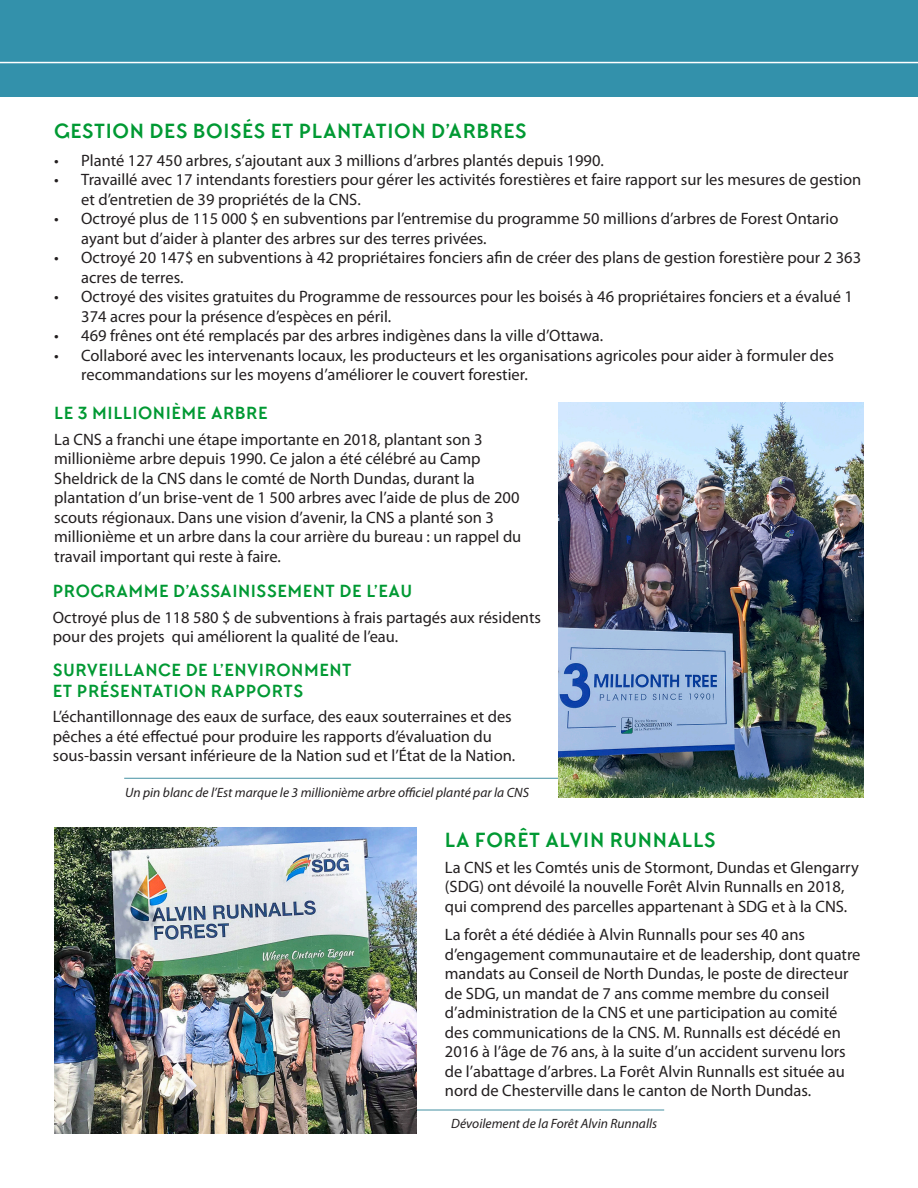
<style>
.page{position:relative;width:918px;height:1188px;background:#fff}
.page>*{position:absolute;margin:0;border:0;box-sizing:border-box;transform-origin:0 0}
._11_13_Body{font:700 21px "TT Chocolates";letter-spacing:.03em;color:#093}
._11_13_Body-2{font:700 18px "TT Chocolates";letter-spacing:.03em;color:#093}
._11_13_Body-3{font:16.5px/19.5px "Myriad Pro";color:#231f20}
.Caption{font:italic 13.5px "Myriad Pro";color:#231f20}
</style>
<div class="page">
<hr style="left:411px;top:1110px;width:253px;height:1px;background:#4490a2">
<img style="left:54px;top:827px;width:363px;height:307px">
<hr style="left:124px;top:778px;width:434px;height:1px;background:#4490a2">
<div style="left:0;top:0;width:918px;height:96px;background:#3391ab"></div>
<img style="left:558px;top:402px;width:306px;height:395px">
<hr style="left:0;top:62px;width:918px;height:1px;background:#fff">
<p class="_11_13_Body" style="left:54px;top:118px;width:474px">GESTION DES BOISÉS ET PLANTATION D’ARBRES</p>
<p class="_11_13_Body-3" style="left:54px;top:150px;width:551px">• Planté 127 450 arbres, s’ajoutant aux 3 millions d’arbres plantés depuis 1990.</p>
<p class="_11_13_Body-3" style="left:81px;top:170px;width:782px;text-indent:-27px">• Travaillé avec 17 intendants forestiers pour gérer les activités forestières et faire rapport sur les mesures de gestion et d’entretien de 39 propriétés de la CNS.</p>
<p class="_11_13_Body-3" style="left:81px;top:209px;width:759px;text-indent:-27px">• Octroyé plus de 115 000 $ en subventions par l’entremise du programme 50 millions d’arbres de Forest Ontario ayant but d’aider à planter des arbres sur des terres privées.</p>
<p class="_11_13_Body-3" style="left:81px;top:248px;width:782px;text-indent:-27px">• Octroyé 20 147$ en subventions à 42 propriétaires fonciers afin de créer des plans de gestion forestière pour 2 363 acres de terres.</p>
<p class="_11_13_Body-3" style="left:81px;top:287px;width:773px;text-indent:-27px">• Octroyé des visites gratuites du Programme de ressources pour les boisés à 46 propriétaires fonciers et a évalué 1<br>374 acres pour la présence d’espèces en péril.</p>
<p class="_11_13_Body-3" style="left:54px;top:326px;width:550px">• 469 frênes ont été remplacés par des arbres indigènes dans la ville d’Ottawa.</p>
<p class="_11_13_Body-3" style="left:81px;top:345px;width:754px;text-indent:-27px">• Collaboré avec les intervenants locaux, les producteurs et les organisations agricoles pour aider à formuler des recommandations sur les moyens d’améliorer le couvert forestier.</p>
<p class="_11_13_Body-2" style="left:54px;top:402px;width:215px">LE 3 MILLIONIÈME ARBRE</p>
<p class="_11_13_Body-3" style="left:54px;top:429px;width:469px">La CNS a franchi une étape importante en 2018, plantant son 3 millionième arbre depuis 1990. Ce jalon a été célébré au Camp Sheldrick de la CNS dans le comté de North Dundas, durant la plantation d’un brise-vent de 1 500 arbres avec l’aide de plus de 200 scouts régionaux. Dans une vision d’avenir, la CNS a planté son 3 millionième et un arbre dans la cour arrière du bureau : un rappel du travail important qui reste à faire.</p>
<p class="_11_13_Body-2" style="left:53px;top:580px;width:361px">PROGRAMME D’ASSAINISSEMENT DE L’EAU</p>
<p class="_11_13_Body-3" style="left:53px;top:607px;width:490px">Octroyé plus de 118 580 $ de subventions à frais partagés aux résidents pour des projets qui améliorent la qualité de l’eau.</p>
<p class="_11_13_Body-2" style="left:53px;top:658px;width:300px">SURVEILLANCE DE L’ENVIRONMENT</p>
<p class="_11_13_Body-2" style="left:53px;top:679px;width:252px">ET PRÉSENTATION RAPPORTS</p>
<p class="_11_13_Body-3" style="left:53px;top:707px;width:460px">L’échantillonnage des eaux de surface, des eaux souterraines et des pêches a été effectué pour produire les rapports d’évaluation du</p>
<p class="_11_13_Body-3" style="left:53px;top:746px;width:464px">sous-bassin versant inférieure de la Nation sud et l’État de la Nation.</p>
<p class="Caption" style="left:125px;top:784px;width:406px">Un pin blanc de l’Est marque le 3 millionième arbre officiel planté par la CNS</p>
<p class="_11_13_Body" style="left:445px;top:827px;width:272px">LA FORÊT ALVIN RUNNALLS</p>
<p class="_11_13_Body-3" style="left:445px;top:857px;width:415px">La CNS et les Comtés unis de Stormont, Dundas et Glengarry (SDG) ont dévoilé la nouvelle Forêt Alvin Runnalls en 2018, qui comprend des parcelles appartenant à SDG et à la CNS.</p>
<p class="_11_13_Body-3" style="left:445px;top:925px;width:417px">La forêt a été dédiée à Alvin Runnalls pour ses 40 ans d’engagement communautaire et de leadership, dont quatre mandats au Conseil de North Dundas, le poste de directeur de SDG, un mandat de 7 ans comme membre du conseil d’administration de la CNS et une participation au comité des communications de la CNS. M. Runnalls est décédé en 2016 à l’âge de 76 ans, à la suite d’un accident survenu lors de l’abattage d’arbres. La Forêt Alvin Runnalls est située au nord de Chesterville dans le canton de North Dundas.</p>
<p class="Caption" style="left:451px;top:1115px;width:207px">Dévoilement de la Forêt Alvin Runnalls</p>
</div>
